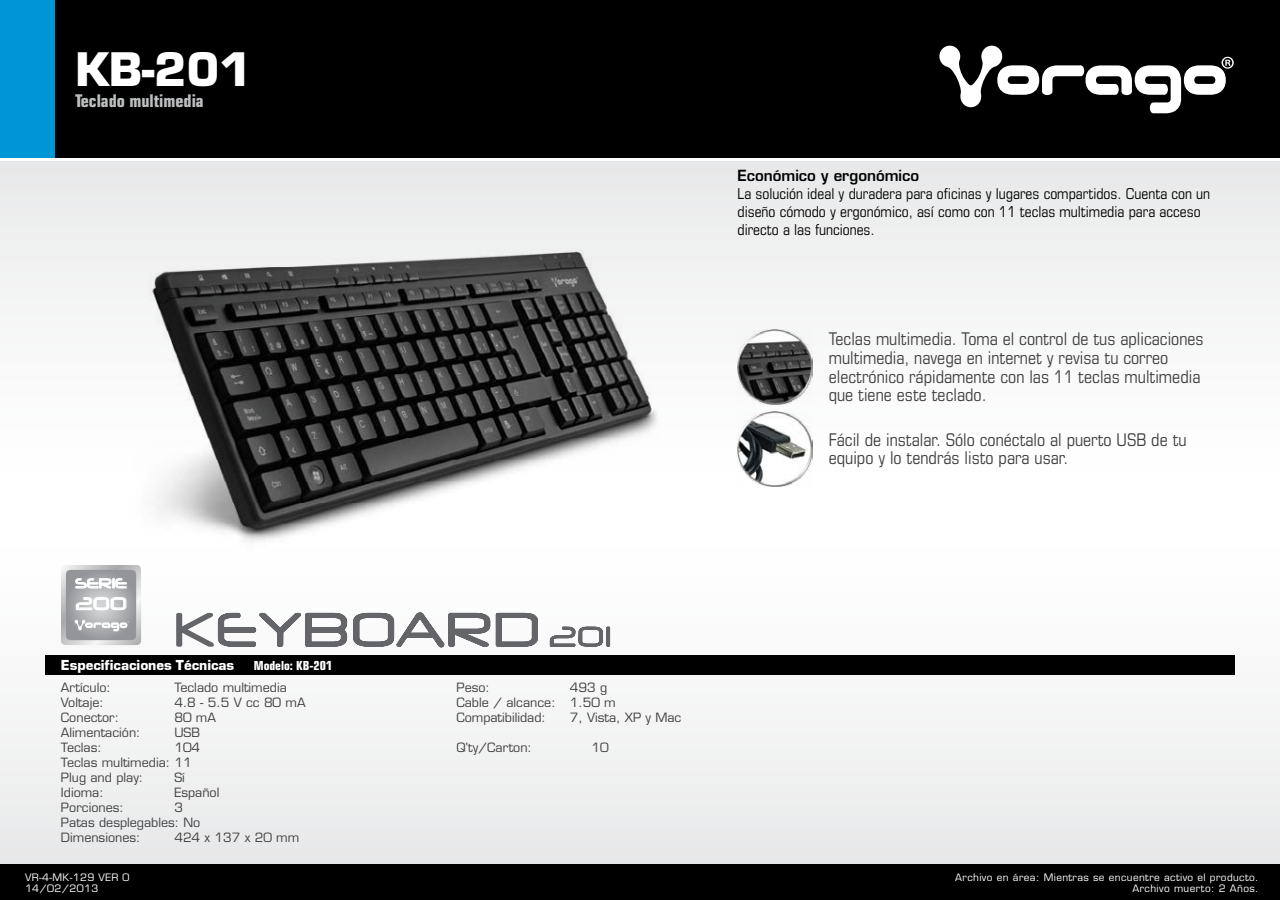
<style>
.page{position:relative;width:1280px;height:900px;background:#fff}
.page>*{position:absolute;margin:0;border:0;box-sizing:border-box;transform-origin:0 0}
.t1{font:700 45px "Eurostile LT Std";color:#fff}
.t2{font:20.62px "Neuropol";color:#fff}
.t3{font:condensed 17.5px/18.8px "Eurostile LT Std";color:#414042}
.t4{font:700 condensed 17.5px "Eurostile LT Std";color:#bcbec0}
.t5{font:15.88px "Neuropol";letter-spacing:.03em;color:#fff}
.t6{font:condensed 15px/18px "Eurostile LT Std";color:#000}
.t7{font:15px "Eurostile Black DTC";color:#fff}
.t8{font:600 15px "Eurostile LT Std";color:#000}
.t9{font:12.5px/15px "Eurostile LT Std";color:#414042}
.t10{font:700 condensed 12.5px "Eurostile LT Std";color:#fff}
.t11{font:10px/11.2px "Eurostile LT Std";letter-spacing:.04em;color:#fff;text-align:right}
</style>
<div class="page">
<div style="left:0;top:0;width:1280px;height:158px;background:#000"></div>
<div style="left:0;top:864px;width:1280px;height:36px;background:#000"></div>
<div style="left:0;top:161px;width:1280px;height:703px;background:linear-gradient(to right,#f1f1f2,#f6f6f6)"></div>
<svg style="left:939px;top:46px;width:295px;height:67px"></svg>
<div style="left:0;top:0;width:54px;height:158px;background:#0096d6"></div>
<div style="left:45px;top:655px;width:1190px;height:20px;background:#000"></div>
<img style="left:126px;top:162px;width:539px;height:445px">
<svg style="left:176px;top:613px;width:434px;height:34px"></svg>
<img style="left:738px;top:330px;width:74px;height:75px">
<img style="left:738px;top:411px;width:74px;height:75px">
<svg style="left:61px;top:565px;width:80px;height:80px;background:#b9babc"></svg>
<h1 class="t1" style="left:75px;top:42px;width:178px">KB-201</h1>
<h3 class="t4" style="left:75px;top:90px;width:130px">Teclado multimedia</h3>
<p class="t5" style="left:75px;top:575px;width:53px">SERIE</p>
<h2 class="t2" style="left:76px;top:593px;width:52px">200</h2>
<p class="t7" style="left:61px;top:657px;width:175px">Especificaciones Técnicas</p>
<p class="t10" style="left:254px;top:658px;width:80px">Modelo: KB-201</p>
<p class="t9" style="left:61px;top:680px;width:51px">Artículo:</p>
<p class="t9" style="left:174px;top:680px;width:114px">Teclado multimedia</p>
<p class="t9" style="left:61px;top:695px;width:44px">Voltaje:</p>
<p class="t9" style="left:174px;top:695px;width:133px">4.8 - 5.5 V cc 80 mA</p>
<p class="t9" style="left:61px;top:710px;width:60px">Conector:</p>
<p class="t9" style="left:174px;top:710px;width:43px">80 mA</p>
<p class="t9" style="left:61px;top:725px;width:81px">Alimentación:</p>
<p class="t9" style="left:174px;top:725px;width:27px">USB</p>
<p class="t9" style="left:61px;top:740px;width:42px">Teclas:</p>
<p class="t9" style="left:61px;top:740px;width:141px;text-indent:113px">104<br>Teclas multimedia: 11<br>Plug and play:</p>
<p class="t9" style="left:174px;top:770px;width:12px">Sí</p>
<p class="t9" style="left:61px;top:785px;width:44px">Idioma:</p>
<p class="t9" style="left:174px;top:785px;width:47px">Español</p>
<p class="t9" style="left:61px;top:800px;width:64px">Porciones:</p>
<p class="t9" style="left:61px;top:800px;width:141px;text-indent:113px">3<br>Patas desplegables: No<br>Dimensiones:</p>
<p class="t9" style="left:174px;top:830px;width:126px">424 x 137 x 20 mm</p>
<p class="t11" style="left:25px;top:871px;width:106px;text-align:left">VR-4-MK-129 VER 0<br>14/02/2013</p>
<p class="t8" style="left:738px;top:166px;width:183px">Económico y ergonómico</p>
<p class="t6" style="left:738px;top:185px;width:474px">La solución ideal y duradera para oficinas y lugares compartidos. Cuenta con un diseño cómodo y ergonómico, así como con 11 teclas multimedia para acceso directo a las funciones.</p>
<h3 class="t3" style="left:829px;top:329px;width:376px">Teclas multimedia. Toma el control de tus aplicaciones multimedia, navega en internet y revisa tu correo electrónico rápidamente con las 11 teclas multimedia que tiene este teclado.</h3>
<h3 class="t3" style="left:829px;top:430px;width:359px">Fácil de instalar. Sólo conéctalo al puerto USB de tu equipo y lo tendrás listo para usar.</h3>
<p class="t9" style="left:456px;top:680px;width:161px;text-indent:113px">493 g<br>Cable / alcance: 1.50 m<br>Compatibilidad:</p>
<p class="t9" style="left:456px;top:680px;width:35px">Peso:</p>
<p class="t9" style="left:570px;top:710px;width:113px">7, Vista, XP y Mac</p>
<p class="t9" style="left:456px;top:740px;width:77px">Q’ty/Carton:</p>
<p class="t9" style="left:591px;top:740px;width:19px">10</p>
<p class="t11" style="left:955px;top:871px;width:305px">Archivo en área: Mientras se encuentre activo el producto.<br>Archivo muerto: 2 Años.</p>
</div>
